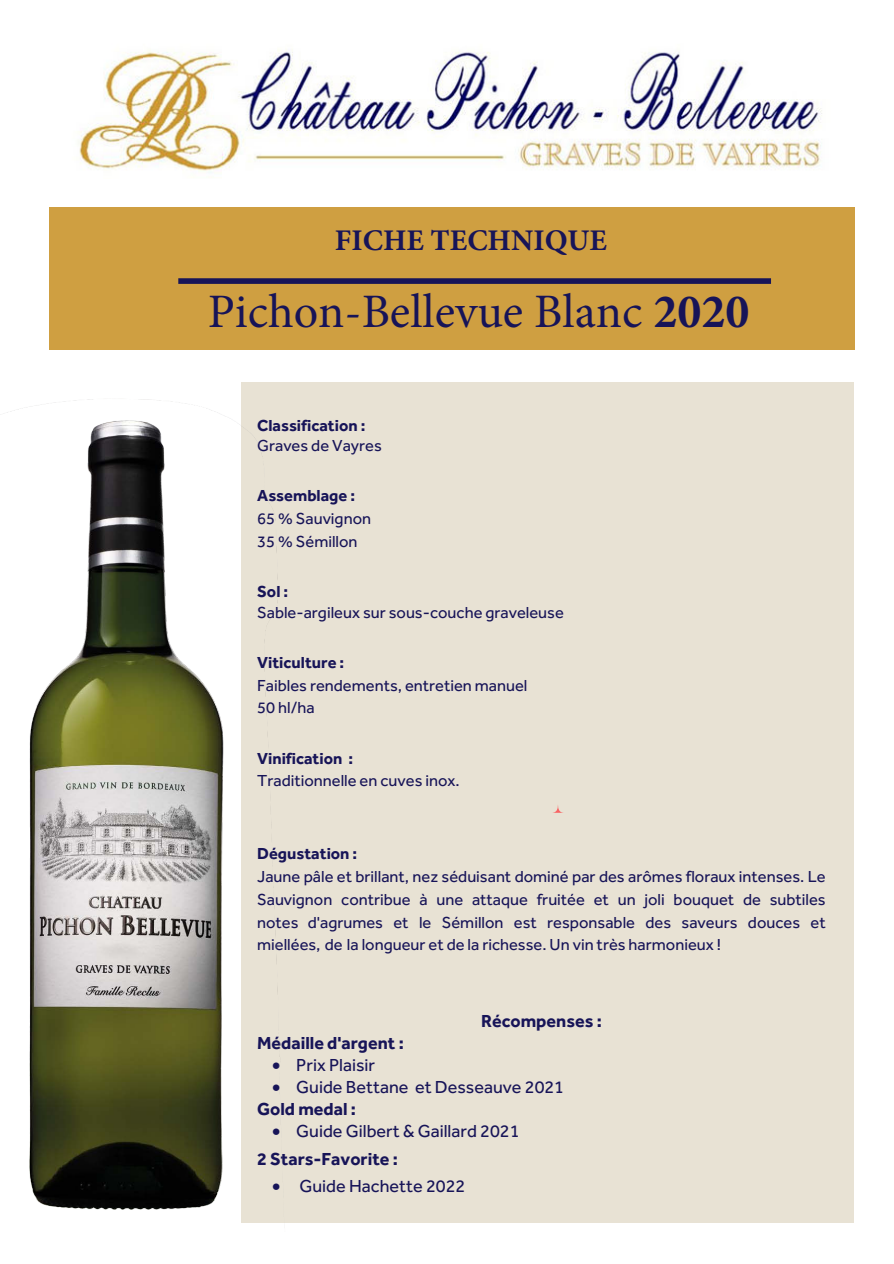
<style>
.page{position:relative;width:894px;height:1264px;background:#fff}
.page>*{position:absolute;margin:0;border:0;box-sizing:border-box;transform-origin:0 0}
.t1{font:48px "Minion Pro";color:#171458}
.t2{font:700 30px "Minion Pro";color:#171458}
.t3{font:18px/22.2px "Effra";color:#171458}
.t4{font:700 18px "Effra";color:#171458}
.t5{font:16.5px/22.6px "Effra";color:#171458}
.t6{font:700 16.5px "Effra";color:#171458}
.s1{font-weight:700}
</style>
<div class="page">
<div style="left:240px;top:382px;width:613px;height:840px;background:#e8e2d4"></div>
<div style="left:50px;top:207px;width:804px;height:142px;background:#cf9f41"></div>
<div style="left:178px;top:278px;width:592px;height:6px;background:#171458"></div>
<img style="left:79px;top:50px;width:743px;height:123px">
<img style="left:7px;top:398px;width:514px;height:825px">
<svg style="left:555px;top:805px;width:6px;height:7px"></svg>
<h2 class="t2" style="left:335px;top:220px;width:273px">FICHE TECHNIQUE</h2>
<h1 class="t1" style="left:208px;top:280px;width:543px">Pichon-Bellevue Blanc <span class="s1">2020</span></h1>
<p class="t6" style="left:257px;top:415px;width:110px">Classification :</p>
<p class="t5" style="left:257px;top:434px;width:126px">Graves de Vayres</p>
<p class="t6" style="left:257px;top:486px;width:99px">Assemblage :</p>
<p class="t5" style="left:257px;top:507px;width:115px">65 % Sauvignon<br>35 % Sémillon</p>
<p class="t6" style="left:257px;top:581px;width:32px">Sol :</p>
<p class="t5" style="left:257px;top:600px;width:308px">Sable-argileux sur sous-couche graveleuse</p>
<p class="t6" style="left:257px;top:652px;width:88px">Viticulture :</p>
<p class="t5" style="left:257px;top:673px;width:272px">Faibles rendements, entretien manuel<br>50 hl/ha</p>
<p class="t6" style="left:257px;top:748px;width:97px">Vinification :</p>
<p class="t5" style="left:257px;top:769px;width:204px">Traditionnelle en cuves inox.</p>
<p class="t6" style="left:257px;top:843px;width:102px">Dégustation :</p>
<p class="t5" style="left:257px;top:865px;width:570px;text-align:justify">Jaune pâle et brillant, nez séduisant dominé par des arômes floraux intenses. Le Sauvignon contribue à une attaque fruitée et un joli bouquet de subtiles notes d'agrumes et le Sémillon est responsable des saveurs douces et miellées, de la longueur et de la richesse. Un vin très harmonieux !</p>
<p class="t4" style="left:481px;top:1009px;width:122px">Récompenses :</p>
<p class="t4" style="left:257px;top:1031px;width:148px">Médaille d'argent :</p>
<p class="t3" style="left:272px;top:1053px;width:104px">• Prix Plaisir</p>
<p class="t3" style="left:257px;top:1075px;width:308px;text-indent:15px">• Guide Bettane et Desseauve 2021<br><span class="s1">Gold medal :</span></p>
<p class="t3" style="left:257px;top:1117px;width:264px;line-height:27.5px;text-indent:15px">• Guide Gilbert &amp; Gaillard 2021<br><span class="s1">2 Stars-Favorite :</span></p>
<p class="t3" style="left:272px;top:1174px;width:194px">• Guide Hachette 2022</p>
</div>
